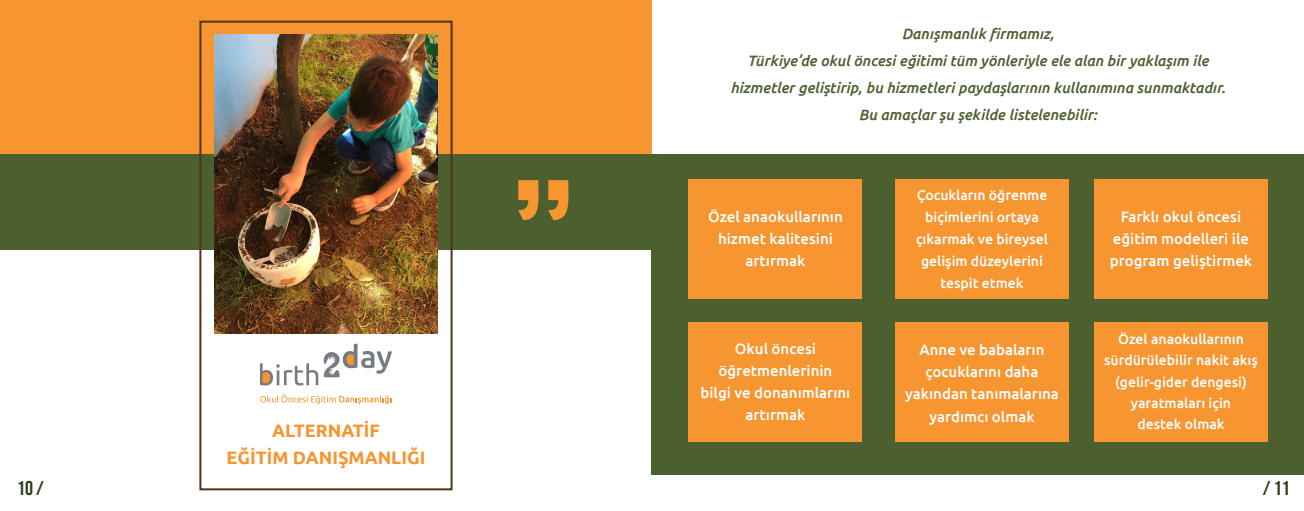
<style>
.page{position:relative;width:1304px;height:511px;background:#fff}
.page>*{position:absolute;margin:0;border:0;box-sizing:border-box;transform-origin:0 0}
.t1{font:160px "Oswald";color:#f79530}
.t2{font:20px "Bebas Neue";color:#2b3b14}
.t3{font:700 18px "Ubuntu";color:#f79530}
.t4{font:500 15px/22px "Ubuntu";color:#fff;text-align:center}
.t5{font:italic 500 15px "Ubuntu";color:#4c5f2f}
.t6{font:500 14px/21px "Ubuntu";color:#fff;text-align:center}
</style>
<div class="page">
<div style="left:0;top:0;width:652px;height:199px;background:#f79530"></div>
<div style="left:0;top:154px;width:652px;height:96px;background:#4c5f2f"></div>
<div style="left:199px;top:21px;width:254px;height:469px;border:2px solid #52331e"></div>
<img style="left:214px;top:34px;width:224px;height:299px">
<svg style="left:260px;top:394px;width:131px;height:10px"></svg>
<svg style="left:260px;top:343px;width:132px;height:42px"></svg>
<div style="left:652px;top:154px;width:652px;height:320px;background:#4c5f2f"></div>
<div style="left:688px;top:179px;width:174px;height:120px;background:#f79530"></div>
<div style="left:688px;top:322px;width:174px;height:119px;background:#f79530"></div>
<div style="left:895px;top:179px;width:174px;height:120px;background:#f79530"></div>
<div style="left:895px;top:322px;width:174px;height:119px;background:#f79530"></div>
<div style="left:1094px;top:179px;width:174px;height:120px;background:#f79530"></div>
<div style="left:1094px;top:322px;width:174px;height:119px;background:#f79530"></div>
<p class="t3" style="left:272px;top:419px;width:109px">ALTERNATİF</p>
<p class="t3" style="left:227px;top:446px;width:200px">EĞİTİM DANIŞMANLIĞI</p>
<p class="t1" style="left:578px;top:269px;width:72px;rotate:-180deg">“</p>
<p class="t5" style="left:902px;top:25px;width:154px">Danışmanlık firmamız,</p>
<p class="t5" style="left:747px;top:52px;width:463px">Türkiye’de okul öncesi eğitimi tüm yönleriyle ele alan bir yaklaşım ile</p>
<p class="t5" style="left:730px;top:79px;width:497px">hizmetler geliştirip, bu hizmetleri paydaşlarının kullanımına sunmaktadır.</p>
<p class="t5" style="left:859px;top:106px;width:240px">Bu amaçlar şu şekilde listelenebilir:</p>
<p class="t4" style="left:708px;top:205px;width:136px">Özel anaokullarının</p>
<p class="t4" style="left:718px;top:227px;width:116px">hizmet kalitesini</p>
<p class="t4" style="left:746px;top:249px;width:61px">artırmak</p>
<p class="t4" style="left:735px;top:336px;width:83px">Okul öncesi</p>
<p class="t4" style="left:719px;top:358px;width:115px">öğretmenlerinin</p>
<p class="t4" style="left:700px;top:380px;width:151px">bilgi ve donanımlarını artırmak</p>
<p class="t6" style="left:917px;top:183px;width:132px">Çocukların öğrenme</p>
<p class="t6" style="left:925px;top:205px;width:115px">biçimlerini ortaya</p>
<p class="t6" style="left:916px;top:227px;width:133px">çıkarmak ve bireysel</p>
<p class="t6" style="left:921px;top:249px;width:123px">gelişim düzeylerini</p>
<p class="t6" style="left:940px;top:271px;width:85px">tespit etmek</p>
<p class="t4" style="left:919px;top:338px;width:126px">Anne ve babaların</p>
<p class="t4" style="left:926px;top:360px;width:114px">çocuklarını daha</p>
<p class="t4" style="left:905px;top:382px;width:155px">yakından tanımalarına yardımcı olmak</p>
<p class="t4" style="left:1121px;top:205px;width:122px">Farklı okul öncesi</p>
<p class="t4" style="left:1110px;top:227px;width:144px;text-align:left">eğitim modelleri ile program geliştirmek</p>
<p class="t6" style="left:1118px;top:328px;width:127px">Özel anaokullarının</p>
<p class="t6" style="left:1104px;top:349px;width:155px">sürdürülebilir nakit akış (gelir-gider dengesi)</p>
<p class="t6" style="left:1131px;top:391px;width:102px">yaratmaları için</p>
<p class="t6" style="left:1137px;top:412px;width:89px">destek olmak</p>
<h2 class="t2" style="left:17px;top:476px;width:28px">10 /</h2>
<h2 class="t2" style="left:1263px;top:476px;width:28px">/ 11</h2>
</div>
